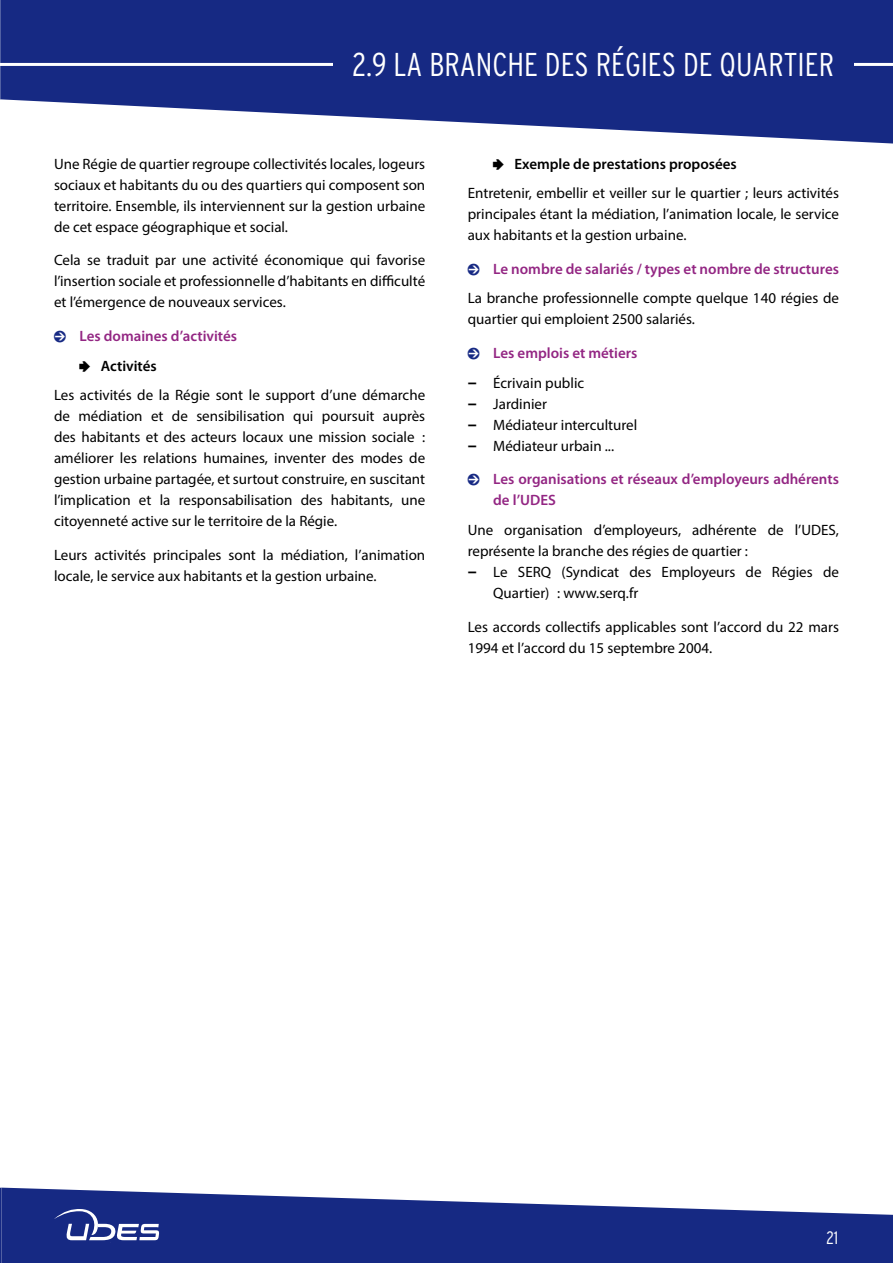
<style>
.page{position:relative;width:893px;height:1263px;background:#fff}
.page>*{position:absolute;margin:0;border:0;box-sizing:border-box;transform-origin:0 0}
.t1{font:300 condensed 33px "Interstate";color:#fff}
.t2{font:300 condensed 18px "Interstate";color:#fff}
.t3{font:15px/21px "Myriad Pro";color:#000}
.t4{font:600 15px/21px "Myriad Pro";color:#932683}
.t5{font:600 15px "Myriad Pro";color:#000}
.s1{font-family:"Pointers";font-weight:400;color:#162983}
.s2{font-family:"Pointers";font-weight:400}
.s3{font-family:"Pointers"}
.s4{font-weight:600}
.s5{font-family:"Pointers";color:#162983}
.s6{font-weight:600;color:#932683}
.s7{font-weight:700;font-size:18px}
</style>
<div class="page">
<svg style="left:2px;top:1187px;width:891px;height:76px;fill:#162983"></svg>
<svg style="left:1px;top:0;width:892px;height:144px;fill:#162983"></svg>
<svg style="left:0;top:0;width:1px;height:100px"></svg>
<svg style="left:0;top:1188px;width:2px;height:75px"></svg>
<hr style="left:0;top:63px;width:893px;height:3px;background:#fff">
<svg style="left:54px;top:1209px;width:105px;height:31px"></svg>
<div style="left:333px;top:50px;width:521px;height:36px;background:#162983"></div>
<h1 class="t1" style="left:352px;top:44px;width:483px">2.9 LA BRANCHE DES RÉGIES DE QUARTIER</h1>
<p class="t3" style="left:54px;top:153px;width:373px;text-align:justify">Une Régie de quartier regroupe collectivités locales, logeurs sociaux et habitants du ou des quartiers qui composent son territoire. Ensemble, ils interviennent sur la gestion urbaine de cet espace géographique et social.</p>
<p class="t3" style="left:54px;top:250px;width:373px;text-align:justify">Cela se traduit par une activité économique qui favorise l’insertion sociale et professionnelle d’habitants en difficulté et l’émergence de nouveaux services.</p>
<p class="t4" style="left:54px;top:325px;width:185px"><span class="s1">0</span> Les domaines d’activités</p>
<p class="t5" style="left:80px;top:356px;width:79px"><span class="s2">4</span> Activités</p>
<p class="t3" style="left:54px;top:384px;width:373px">Les activités de la Régie sont le support d’une démarche</p>
<p class="t3" style="left:54px;top:405px;width:373px;text-align:justify">de médiation et de sensibilisation qui poursuit auprès des habitants et des acteurs locaux une mission sociale : améliorer les relations humaines, inventer des modes de gestion urbaine partagée, et surtout construire, en suscitant l’implication et la responsabilisation des habitants, une citoyenneté active sur le territoire de la Régie.</p>
<p class="t3" style="left:54px;top:544px;width:373px">Leurs activités principales sont la médiation, l’animation locale, le service aux habitants et la gestion urbaine.</p>
<p class="t3" style="left:468px;top:149px;width:373px;line-height:29.5px;text-indent:26px"><span class="s3">4</span> <span class="s4">Exemple de prestations proposées<br></span>Entretenir, embellir et veiller sur le quartier ; leurs activités</p>
<p class="t3" style="left:468px;top:203px;width:373px">principales étant la médiation, l’animation locale, le service aux habitants et la gestion urbaine.</p>
<p class="t3" style="left:468px;top:254px;width:373px;line-height:29.5px"><span class="s5">0</span> <span class="s6">Le nombre de salariés / types et nombre de structures<br></span>La branche professionnelle compte quelque 140 régies de</p>
<p class="t3" style="left:468px;top:309px;width:229px">quartier qui emploient 2500 salariés.</p>
<p class="t4" style="left:468px;top:342px;width:171px"><span class="s1">0</span> Les emplois et métiers</p>
<p class="t3" style="left:468px;top:372px;width:118px"><span class="s7">–</span> Écrivain public</p>
<p class="t3" style="left:468px;top:393px;width:81px"><span class="s7">–</span> Jardinier</p>
<p class="t3" style="left:468px;top:414px;width:171px"><span class="s7">–</span> Médiateur interculturel</p>
<p class="t3" style="left:468px;top:435px;width:148px"><span class="s7">–</span> Médiateur urbain ...</p>
<p class="t4" style="left:493px;top:468px;width:347px;text-indent:-26px"><span class="s1">0</span> Les organisations et réseaux d’employeurs adhérents de l’UDES</p>
<p class="t3" style="left:468px;top:519px;width:373px">Une organisation d’employeurs, adhérente de l’UDES, représente la branche des régies de quartier :</p>
<p class="t3" style="left:493px;top:561px;width:347px;text-indent:-26px"><span class="s7">–</span> Le SERQ (Syndicat des Employeurs de Régies de<br>Quartier) : www.serq.fr</p>
<p class="t3" style="left:468px;top:616px;width:373px">Les accords collectifs applicables sont l’accord du 22 mars<br>1994 et l’accord du 15 septembre 2004.</p>
<p class="t2" style="left:826px;top:1226px;width:13px">21</p>
</div>
